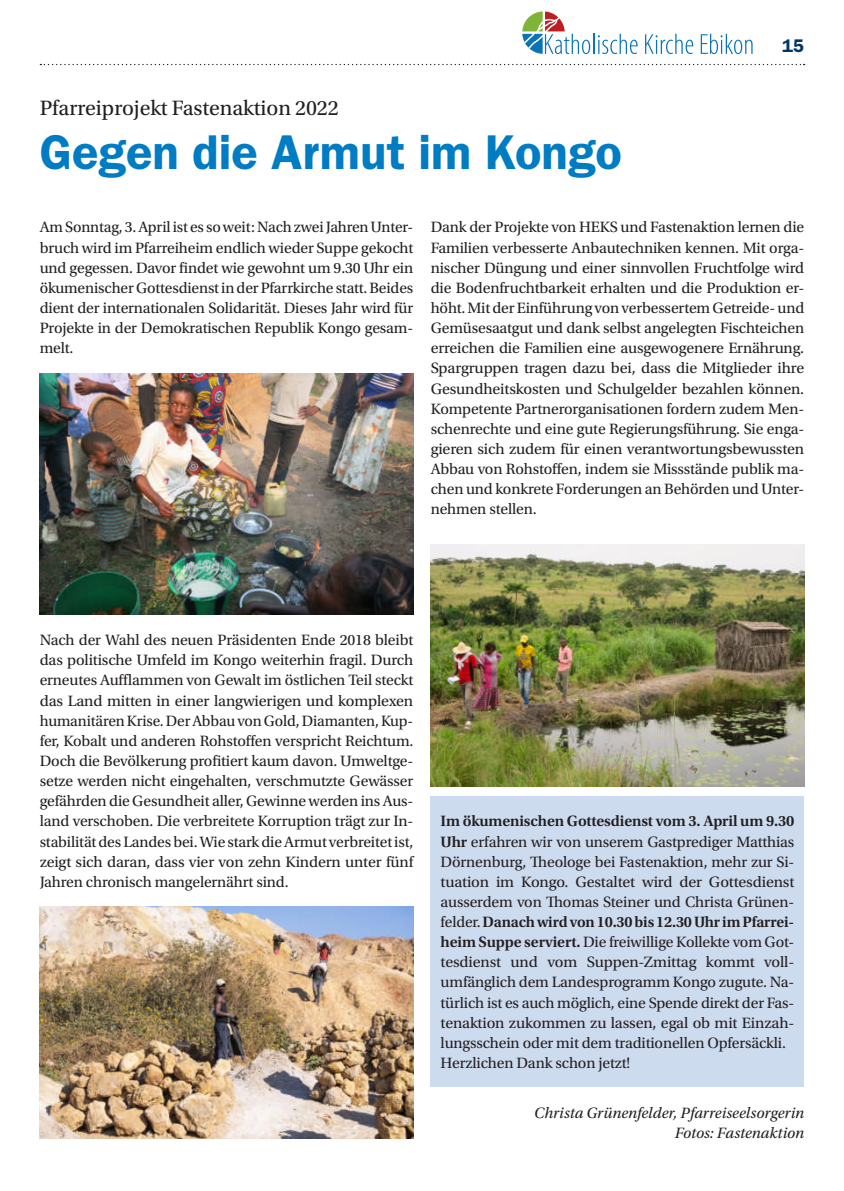
<style>
.page{position:relative;width:844px;height:1191px;background:#fff}
.page>*{position:absolute;margin:0;border:0;box-sizing:border-box;transform-origin:0 0}
.t1{font:600 49px "ITC Franklin Gothic Std";color:#007cc2}
.t2{font:21.88px "Utopia Std";color:#231f20}
.t3{font:600 18.38px "ITC Franklin Gothic Std";color:#003667}
.t4{font:15.75px/20.1px "Utopia Std";letter-spacing:-.01em;color:#231f20;text-align:justify}
.t5{font:italic 15.75px/20.1px "Utopia Std";color:#231f20;text-align:right}
.s1{font-weight:600}
</style>
<div class="page">
<svg style="left:40px;top:64px;width:764px;height:1px"></svg>
<svg style="left:522px;top:11px;width:115px;height:43px"></svg>
<svg style="left:645px;top:34px;width:48px;height:20px"></svg>
<svg style="left:700px;top:34px;width:52px;height:20px"></svg>
<img style="left:430px;top:544px;width:374px;height:242px">
<img style="left:40px;top:373px;width:373px;height:241px">
<img style="left:40px;top:907px;width:373px;height:231px">
<div style="left:430px;top:796px;width:374px;height:291px;background:#cddbef"></div>
<h2 class="t2" style="left:40px;top:96px;width:300px">Pfarreiprojekt Fastenaktion 2022</h2>
<h1 class="t1" style="left:40px;top:123px;width:583px">Gegen die Armut im Kongo</h1>
<p class="t3" style="left:781px;top:35px;width:24px">15</p>
<p class="t4" style="left:40px;top:217px;width:375px">Am Sonntag, 3. April ist es so weit: Nach zwei Jahren Unter&shy;bruch wird im Pfarreiheim endlich wieder Suppe gekocht und gegessen. Davor findet wie gewohnt um 9.30 Uhr ein ökumenischer Gottesdienst in der Pfarrkirche statt. Beides dient der internationalen Solidarität. Dieses Jahr wird für Projekte in der Demokratischen Republik Kongo gesam&shy;melt.</p>
<p class="t4" style="left:430px;top:217px;width:375px">Dank der Projekte von HEKS und Fastenaktion lernen die Familien verbesserte Anbautechniken kennen. Mit orga&shy;nischer Düngung und einer sinnvollen Fruchtfolge wird die Bodenfruchtbarkeit erhalten und die Produktion er&shy;höht. Mit der Einführung von verbessertem Getreide- und Gemüsesaatgut und dank selbst angelegten Fischteichen erreichen die Familien eine ausgewogenere Ernährung.<br>Spargruppen tragen dazu bei, dass die Mitglieder ihre Gesundheitskosten und Schulgelder bezahlen können.<br>Kompetente Partnerorganisationen fordern zudem Men&shy;schenrechte und eine gute Regierungsführung. Sie enga&shy;gieren sich zudem für einen verantwortungsbewussten Abbau von Rohstoffen, indem sie Missstände publik ma&shy;chen und konkrete Forderungen an Behörden und Unter&shy;nehmen stellen.</p>
<p class="t4" style="left:40px;top:630px;width:375px">Nach der Wahl des neuen Präsidenten Ende 2018 bleibt das politische Umfeld im Kongo weiterhin fragil. Durch erneutes Aufflammen von Gewalt im östlichen Teil steckt das Land mitten in einer langwierigen und komplexen humanitären Krise. Der Abbau von Gold, Diamanten, Kup&shy;fer, Kobalt und anderen Rohstoffen verspricht Reichtum.<br>Doch die Bevölkerung profitiert kaum davon. Umweltge&shy;setze werden nicht eingehalten, verschmutzte Gewässer gefährden die Gesundheit aller, Gewinne werden ins Aus&shy;land verschoben. Die verbreitete Korruption trägt zur In&shy;stabilität des Landes bei. Wie stark die Armut verbreitet ist, zeigt sich daran, dass vier von zehn Kindern unter fünf Jahren chronisch mangelernährt sind.</p>
<p class="t4" style="left:440px;top:811px;width:355px;text-align:left"><span class="s1">Im ökumenischen Gottesdienst vom 3. April um 9.30<br>Uhr</span> erfahren wir von unserem Gastprediger Matthias Dörnenburg, Theologe bei Fastenaktion, mehr zur Si&shy;tuation im Kongo. Gestaltet wird der Gottesdienst ausserdem von Thomas Steiner und Christa Grünen&shy;felder. <span class="s1">Danach wird von 10.30 bis 12.30 Uhr im Pfarrei&shy;heim Suppe serviert.</span> Die freiwillige Kollekte vom Got&shy;tesdienst und vom Suppen-Zmittag kommt voll&shy;umfänglich dem Landesprogramm Kongo zugute. Na&shy;türlich ist es auch möglich, eine Spende direkt der Fas&shy;tenaktion zukommen zu lassen, egal ob mit Einzah&shy;lungsschein oder mit dem traditionellen Opfersäckli.<br>Herzlichen Dank schon jetzt!</p>
<p class="t5" style="left:534px;top:1103px;width:271px">Christa Grünenfelder, Pfarreiseelsorgerin<br>Fotos: Fastenaktion</p>
</div>
